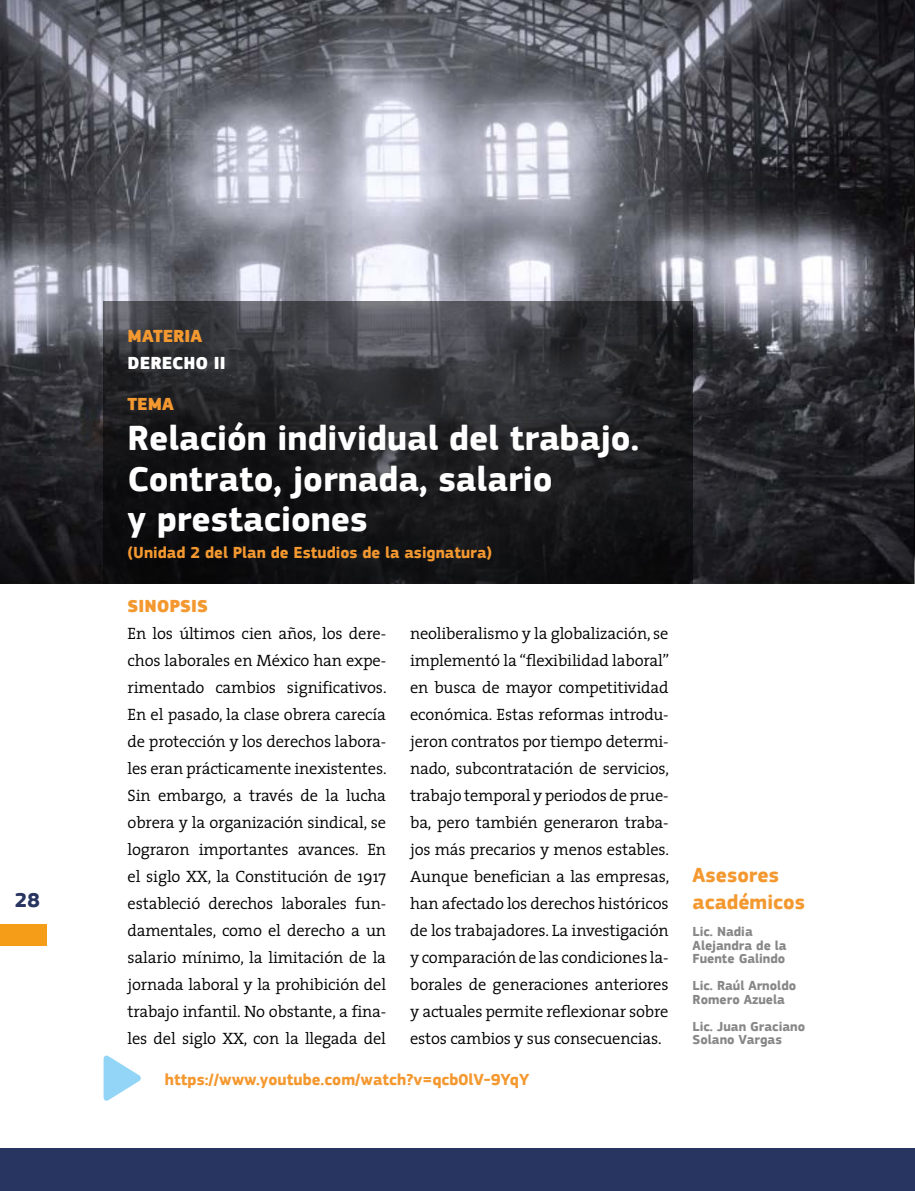
<style>
.page{position:relative;width:915px;height:1191px;background:#fff}
.page>*{position:absolute;margin:0;border:0;box-sizing:border-box;transform-origin:0 0}
.t1{font:700 36px/40.5px "PF Square Sans Pro";color:#fff}
.t2{font:700 21px/27px "PF Square Sans Pro";color:#f49830}
.t3{font:700 21px "PF Square Sans Pro";color:#283560}
.t4{font:900 18px "PF Square Sans Pro";color:#f49830}
.t5{font:900 18px "PF Square Sans Pro";color:#fff}
.t6{font:300 16.5px/27px "The Serif";letter-spacing:-.01em;color:#000;text-align:justify}
.t7{font:700 16.5px "PF Square Sans Pro";color:#f49830}
.t8{font:700 13.5px/13.5px "PF Square Sans Pro";color:#878787}
</style>
<div class="page">
<div style="left:0;top:1147px;width:914px;height:44px;background:#283560"></div>
<div style="left:0;top:924px;width:47px;height:21px;background:#f59d19"></div>
<img style="left:0;top:0;width:915px;height:583px">
<svg style="left:104px;top:301px;width:588px;height:282px;background:#232327"></svg>
<svg style="left:103px;top:1055px;width:38px;height:46px"></svg>
<p class="t3" style="left:15px;top:887px;width:27px">28</p>
<p class="t4" style="left:128px;top:325px;width:76px">MATERIA</p>
<p class="t5" style="left:128px;top:352px;width:99px">DERECHO II</p>
<p class="t4" style="left:128px;top:392px;width:48px">TEMA</p>
<h1 class="t1" style="left:128px;top:419px;width:512px">Relación individual del trabajo.<br>Contrato, jornada, salario<br>y prestaciones</h1>
<p class="t7" style="left:128px;top:543px;width:366px">(Unidad 2 del Plan de Estudios de la asignatura)</p>
<p class="t4" style="left:128px;top:595px;width:82px">SINOPSIS</p>
<p class="t6" style="left:128px;top:619px;width:260px">En los últimos cien años, los dere&shy;chos laborales en México han expe&shy;rimentado cambios significativos.<br>En el pasado, la clase obrera carecía de protección y los derechos labora&shy;les eran prácticamente inexistentes.<br>Sin embargo, a través de la lucha obrera y la organización sindical, se lograron importantes avances. En el siglo XX, la Constitución de 1917 estableció derechos laborales fun&shy;damentales, como el derecho a un salario mínimo, la limitación de la jornada laboral y la prohibición del trabajo infantil. No obstante, a fina&shy;les del siglo XX, con la llegada del</p>
<p class="t6" style="left:410px;top:619px;width:261px">neoliberalismo y la globalización, se implementó la “flexibilidad laboral” en busca de mayor competitividad económica. Estas reformas introdu&shy;jeron contratos por tiempo determi&shy;nado, subcontratación de servicios, trabajo temporal y periodos de prue&shy;ba, pero también generaron traba&shy;jos más precarios y menos estables.<br>Aunque benefician a las empresas, han afectado los derechos históricos de los trabajadores. La investigación y comparación de las condiciones la&shy;borales de generaciones anteriores y actuales permite reflexionar sobre estos cambios y sus consecuencias.</p>
<p class="t7" style="left:165px;top:1069px;width:366px">https://www.youtube.com/watch?v=qcb0lV-9YqY</p>
<p class="t2" style="left:692px;top:862px;width:114px">Asesores académicos</p>
<p class="t8" style="left:692px;top:925px;width:95px">Lic. Nadia<br>Alejandra de la<br>Fuente Galindo</p>
<p class="t8" style="left:692px;top:979px;width:105px">Lic. Raúl Arnoldo<br>Romero Azuela</p>
<p class="t8" style="left:692px;top:1020px;width:114px">Lic. Juan Graciano<br>Solano Vargas</p>
</div>
